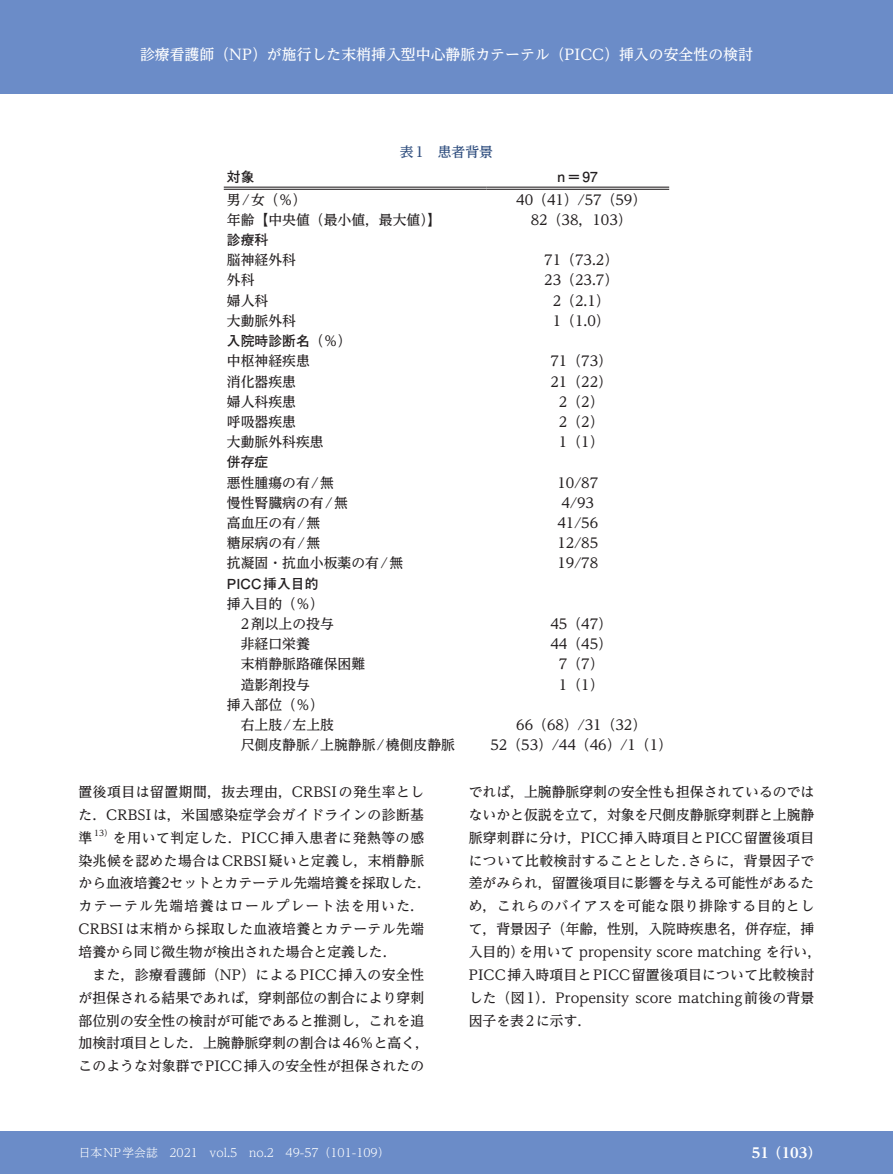
<style>
.page{position:relative;width:893px;height:1174px;background:#fff}
.page>*{position:absolute;margin:0;border:0;box-sizing:border-box;transform-origin:0 0}
.t1{font:500 14.85px "UD Reimin Pr 6 N";color:#fff}
.t2{font:500 13.8px/22.8px "UD Reimin Pr 6 N";color:#231f20}
.t3{font:500 13.8px/22.8px "UD Reimin Pr 6 N";letter-spacing:.025em;color:#231f20}
.t4{font:700 13.8px "Futo Go B101 Pro";color:#231f20}
.t5{font:800 13.8px "UD Reimin Pr 6 N";color:#fff}
.t6{font:500 13.8px "UD Reimin Pr 6 N";color:#2e4d7e}
.t7{font:300 11.7px "UD Reimin Pr 6 N";color:#fff}
.t8{font:500 8.1px "UD Reimin Pr 6 N";color:#231f20}
.s1{font-family:"UD Reimin Pr 6 N";font-weight:500}
</style>
<div class="page">
<div style="left:0;top:1131px;width:893px;height:43px;background:#6b8cc8"></div>
<div style="left:0;top:0;width:893px;height:94px;background:#6b8cc8"></div>
<hr style="left:224px;top:187px;width:262px;height:1px;background:#231f20">
<hr style="left:224px;top:189px;width:262px;height:1px;background:#231f20">
<hr style="left:486px;top:187px;width:183px;height:1px;background:#231f20">
<hr style="left:486px;top:189px;width:183px;height:1px;background:#231f20">
<p class="t1" style="left:140px;top:42px;width:614px">診療看護師（NP）が施行した末梢挿入型中心静脈カテーテル（PICC）挿入の安全性の検討</p>
<p class="t6" style="left:400px;top:140px;width:95px">表1　患者背景</p>
<p class="t4" style="left:227px;top:166px;width:29px">対象</p>
<p class="t4" style="left:558px;top:166px;width:42px">n＝97</p>
<p class="t2" style="left:227px;top:188px;width:81px">男/女（％）</p>
<p class="t2" style="left:516px;top:188px;width:132px">40（41）/57（59）</p>
<p class="t2" style="left:227px;top:208px;width:216px">年齢【中央値（最小値，最大値）】</p>
<p class="t2" style="left:531px;top:208px;width:102px">82（38，103）</p>
<p class="t4" style="left:227px;top:229px;width:43px">診療科</p>
<p class="t2" style="left:227px;top:248px;width:71px">脳神経外科</p>
<p class="t2" style="left:544px;top:248px;width:75px">71（73.2）</p>
<p class="t2" style="left:227px;top:268px;width:29px">外科</p>
<p class="t2" style="left:544px;top:268px;width:75px">23（23.7）</p>
<p class="t2" style="left:227px;top:289px;width:43px">婦人科</p>
<p class="t2" style="left:553px;top:289px;width:58px">2（2.1）</p>
<p class="t2" style="left:227px;top:309px;width:71px">大動脈外科</p>
<p class="t2" style="left:553px;top:309px;width:58px">1（1.0）</p>
<p class="t4" style="left:227px;top:330px;width:126px">入院時診断名<span class="s1">（％）</span></p>
<p class="t2" style="left:227px;top:349px;width:84px">中枢神経疾患</p>
<p class="t2" style="left:550px;top:349px;width:63px">71（73）</p>
<p class="t2" style="left:227px;top:369px;width:71px">消化器疾患</p>
<p class="t2" style="left:550px;top:369px;width:63px">21（22）</p>
<p class="t2" style="left:227px;top:390px;width:71px">婦人科疾患</p>
<p class="t2" style="left:559px;top:390px;width:46px">2（2）</p>
<p class="t2" style="left:227px;top:410px;width:71px">呼吸器疾患</p>
<p class="t2" style="left:559px;top:410px;width:46px">2（2）</p>
<p class="t2" style="left:227px;top:430px;width:98px">大動脈外科疾患</p>
<p class="t2" style="left:559px;top:430px;width:46px">1（1）</p>
<p class="t4" style="left:227px;top:451px;width:43px">併存症</p>
<p class="t2" style="left:227px;top:470px;width:109px">悪性腫瘍の有/無</p>
<p class="t2" style="left:557px;top:470px;width:42px">10/87</p>
<p class="t2" style="left:227px;top:491px;width:122px">慢性腎臓病の有/無</p>
<p class="t2" style="left:562px;top:491px;width:34px">4/93</p>
<p class="t2" style="left:227px;top:511px;width:95px">高血圧の有/無</p>
<p class="t2" style="left:557px;top:511px;width:42px">41/56</p>
<p class="t2" style="left:227px;top:531px;width:95px">糖尿病の有/無</p>
<p class="t2" style="left:557px;top:531px;width:42px">12/85</p>
<p class="t2" style="left:227px;top:551px;width:178px">抗凝固・抗血小板薬の有/無</p>
<p class="t2" style="left:557px;top:551px;width:42px">19/78</p>
<p class="t4" style="left:227px;top:572px;width:93px">PICC挿入目的</p>
<p class="t2" style="left:227px;top:593px;width:108px;line-height:20.2px">挿入目的（％）　2剤以上の投与</p>
<p class="t2" style="left:550px;top:612px;width:63px">45（47）</p>
<p class="t2" style="left:227px;top:632px;width:84px">　非経口栄養</p>
<p class="t2" style="left:550px;top:632px;width:63px">44（45）</p>
<p class="t2" style="left:227px;top:652px;width:140px">　末梢静脈路確保困難</p>
<p class="t2" style="left:559px;top:652px;width:46px">7（7）</p>
<p class="t2" style="left:227px;top:672px;width:84px">　造影剤投与</p>
<p class="t2" style="left:559px;top:672px;width:46px">1（1）</p>
<p class="t2" style="left:227px;top:694px;width:109px;line-height:20.2px">挿入部位（％）　右上肢/左上肢</p>
<p class="t2" style="left:516px;top:713px;width:132px">66（68）/31（32）</p>
<p class="t2" style="left:227px;top:733px;width:230px">　尺側皮静脈/上腕静脈/橈側皮静脈</p>
<p class="t2" style="left:490px;top:733px;width:183px">52（53）/44（46）/1（1）</p>
<p class="t2" style="left:79px;top:780px;width:347px;text-align:justify">置後項目は留置期間，抜去理由，CRBSIの発生率とした．CRBSIは，米国感染症学会ガイドラインの診断基準</p>
<p class="t8" style="left:94px;top:826px;width:20px">13）</p>
<p class="t3" style="left:79px;top:825px;width:354px;text-indent:34px">を用いて判定した．PICC挿入患者に発熱等の感染兆候を認めた場合はCRBSI疑いと定義し，末梢静脈から血液培養2セットとカテーテル先端培養を採取した．カテーテル先端培養はロールプレート法を用いた．<br>CRBSIは末梢から採取した血液培養とカテーテル先端培養から同じ微生物が検出された場合と定義した．</p>
<p class="t2" style="left:79px;top:963px;width:352px;text-indent:14px">また，診療看護師（NP）によるPICC挿入の安全性が担保される結果であれば，穿刺部位の割合により穿刺部位別の安全性の検討が可能であると推測し，これを追加検討項目とした．上腕静脈穿刺の割合は46％と高く，このような対象群でPICC挿入の安全性が担保されたの</p>
<p class="t2" style="left:469px;top:780px;width:354px">でれば，上腕静脈穿刺の安全性も担保されているのではないかと仮説を立て，対象を尺側皮静脈穿刺群と上腕静脈穿刺群に分け，PICC挿入時項目とPICC留置後項目について比較検討することとした.さらに，背景因子で差がみられ，留置後項目に影響を与える可能性があるため，これらのバイアスを可能な限り排除する目的として，背景因子（年齢，性別，入院時疾患名，併存症，挿入目的）を用いて propensity score matching を行い，<br>PICC挿入時項目とPICC留置後項目について比較検討した（図1）．Propensity score matching前後の背景因子を表2に示す．</p>
<p class="t7" style="left:79px;top:1143px;width:312px">日本NP学会誌　2021　vol.5　no.2　49-57（101-109）</p>
<p class="t5" style="left:752px;top:1141px;width:71px">51（103）</p>
</div>
